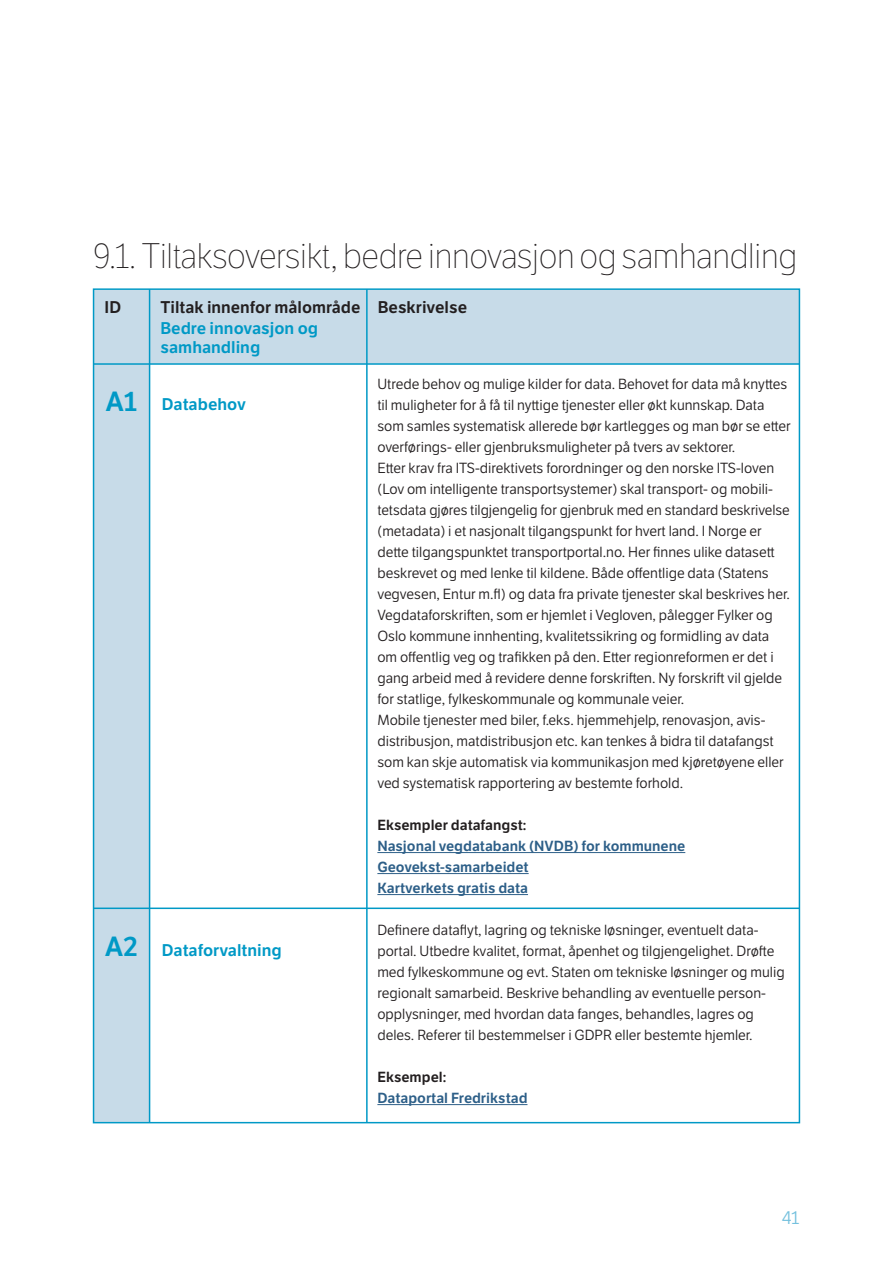
<style>
.page{position:relative;width:893px;height:1263px;background:#fff}
.page>*{position:absolute;margin:0;border:0;box-sizing:border-box;transform-origin:0 0}
.t1{font:100 34.5px "LFT Etica Display";letter-spacing:-.015em;color:#231f20}
.t2{font:600 27px "LFT Etica";color:#0099c6}
.t3{font:18px "LFT Etica";color:#75c1de}
.t4{font:600 16.5px/19.5px "LFT Etica";color:#0099c6}
.t5{font:600 16.5px "LFT Etica";color:#231f20}
.t6{font:14.25px/21px "LFT Etica";color:#231f20}
.t7{font:600 14.25px/21px "LFT Etica";color:#2d5f88}
.t8{font:600 14.25px "LFT Etica";color:#231f20}
.s1{font-size:27px}
</style>
<div class="page">
<div style="left:94px;top:290px;width:705px;height:74px;background:#c7dbe8"></div>
<div style="left:94px;top:355px;width:55px;height:768px;background:#c7dbe8"></div>
<hr style="left:94px;top:363px;width:705px;height:2px;background:#0099c6">
<hr style="left:149px;top:289px;width:1px;height:834px;background:#0099c6">
<hr style="left:366px;top:289px;width:2px;height:834px;background:#0099c6">
<hr style="left:377px;top:852px;width:308px;height:1px;background:#2d5f88">
<hr style="left:377px;top:873px;width:152px;height:1px;background:#2d5f88">
<hr style="left:377px;top:894px;width:151px;height:1px;background:#2d5f88">
<hr style="left:377px;top:1104px;width:150px;height:1px;background:#2d5f88">
<hr style="left:94px;top:907px;width:705px;height:2px;background:#0099c6">
<h1 class="t1" style="left:94px;top:236px;width:705px">9.1. Tiltaksoversikt, bedre innovasjon og samhandling</h1>
<p class="t5" style="left:161px;top:297px;width:201px">Tiltak innenfor målområde</p>
<p class="t4" style="left:161px;top:319px;width:159px">Bedre innovasjon og samhandling</p>
<p class="t5" style="left:105px;top:297px;width:18px">ID</p>
<p class="t5" style="left:378px;top:297px;width:91px">Beskrivelse</p>
<h2 class="t2" style="left:105px;top:385px;width:33px">A1</h2>
<p class="t4" style="left:162px;top:395px;width:85px">Databehov</p>
<p class="t4" style="left:105px;top:940px;width:179px"><span class="s1">A2</span> Dataforvaltning</p>
<p class="t6" style="left:377px;top:374px;width:415px">Utrede behov og mulige kilder for data. Behovet for data må knyttes til muligheter for å få til nyttige tjenester eller økt kunnskap. Data som samles systematisk allerede bør kartlegges og man bør se etter overførings- eller gjenbruksmuligheter på tvers av sektorer.<br>Etter krav fra ITS-direktivets forordninger og den norske ITS-loven (Lov om intelligente transportsystemer) skal transport- og mobili&shy;tetsdata gjøres tilgjengelig for gjenbruk med en standard beskrivelse (metadata) i et nasjonalt tilgangspunkt for hvert land. I Norge er dette tilgangspunktet transportportal.no. Her finnes ulike datasett beskrevet og med lenke til kildene. Både offentlige data (Statens vegvesen, Entur m.fl) og data fra private tjenester skal beskrives her.<br>Vegdataforskriften, som er hjemlet i Vegloven, pålegger Fylker og Oslo kommune innhenting, kvalitetssikring og formidling av data om offentlig veg og trafikken på den. Etter regionreformen er det i gang arbeid med å revidere denne forskriften. Ny forskrift vil gjelde for statlige, fylkeskommunale og kommunale veier.<br>Mobile tjenester med biler, f.eks. hjemmehjelp, renovasjon, avis&shy;distribusjon, matdistribusjon etc. kan tenkes å bidra til datafangst som kan skje automatisk via kommunikasjon med kjøretøyene eller ved systematisk rapportering av bestemte forhold.</p>
<p class="t8" style="left:377px;top:816px;width:151px">Eksempler datafangst:</p>
<p class="t7" style="left:377px;top:836px;width:309px">Nasjonal vegdatabank (NVDB) for kommunene<br>Geovekst-samarbeidet<br>Kartverkets gratis data</p>
<p class="t6" style="left:377px;top:920px;width:409px">Definere dataflyt, lagring og tekniske løsninger, eventuelt data&shy;portal. Utbedre kvalitet, format, åpenhet og tilgjengelighet. Drøfte med fylkeskommune og evt. Staten om tekniske løsninger og mulig regionalt samarbeid. Beskrive behandling av eventuelle person&shy;opplysninger, med hvordan data fanges, behandles, lagres og deles. Referer til bestemmelser i GDPR eller bestemte hjemler.</p>
<p class="t8" style="left:377px;top:1068px;width:70px">Eksempel:</p>
<p class="t7" style="left:377px;top:1088px;width:152px">Dataportal Fredrikstad</p>
<p class="t3" style="left:782px;top:1207px;width:19px">41</p>
</div>
